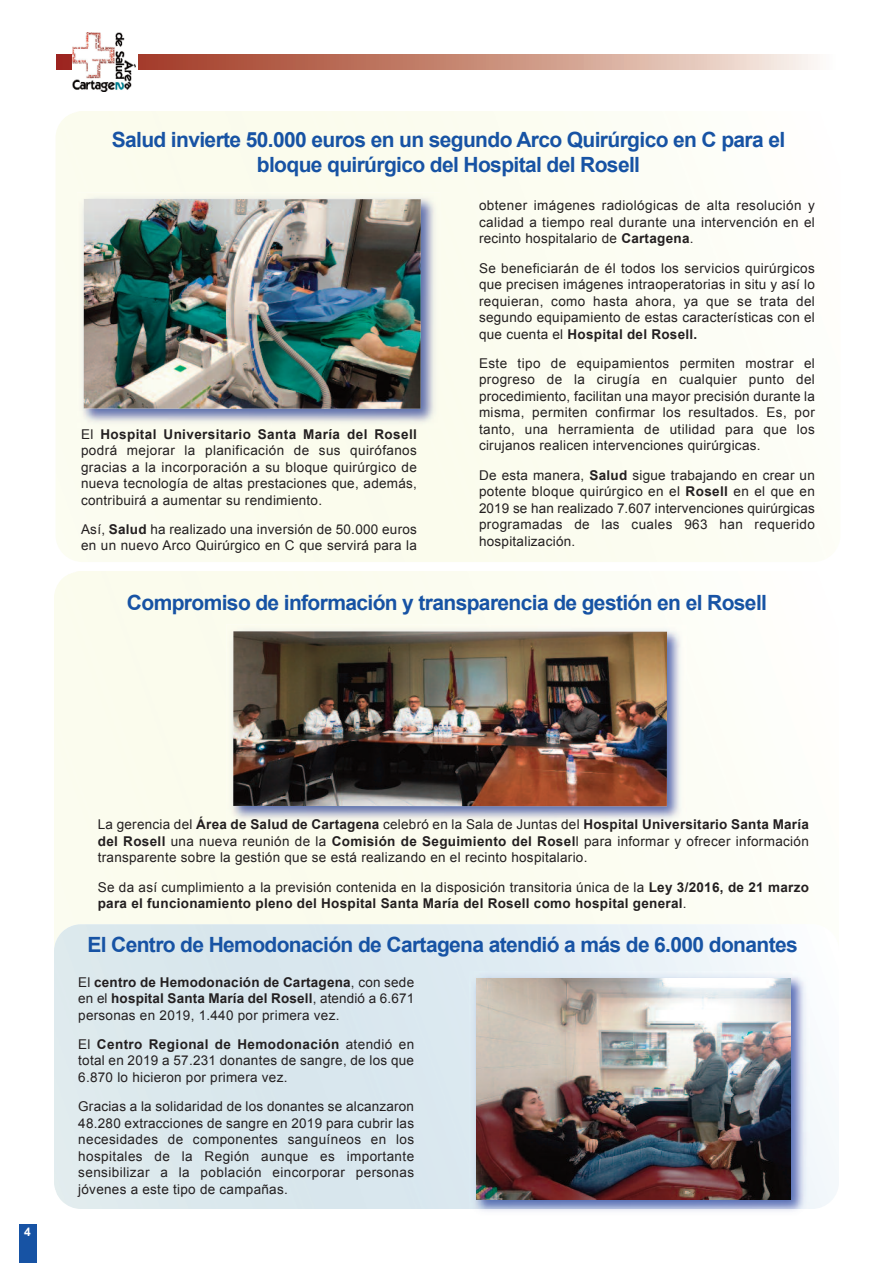
<style>
.page{position:relative;width:893px;height:1263px;background:#fff}
.page>*{position:absolute;margin:0;border:0;box-sizing:border-box;transform-origin:0 0}
.t1{font:700 21px/25.2px "Arial";letter-spacing:-.03em;color:#1753a4;text-align:center}
.t2{font:13.5px/16.5px "Arial";letter-spacing:.02em;color:#231f20;text-align:justify}
.t3{font:700 13.5px/16.5px "Arial";letter-spacing:.02em;color:#231f20}
.t4{font:700 12px "Arial";color:#fff}
.s1{font-weight:700}
.s2{font-weight:400}
</style>
<div class="page">
<img style="left:56px;top:54px;width:762px;height:16px">
<div style="left:19px;top:1225px;width:17px;height:38px;background:#1753a4"></div>
<div style="left:72px;top:32px;width:66px;height:61px;background:#fff"></div>
<img style="left:73px;top:32px;width:63px;height:59px">
<img style="left:77px;top:192px;width:363px;height:236px">
<img style="left:84px;top:199px;width:337px;height:210px">
<img style="left:226px;top:624px;width:461px;height:202px">
<img style="left:233px;top:631px;width:434px;height:175px">
<svg style="left:825px;top:1095px;width:14px;height:2px"></svg>
<img style="left:469px;top:971px;width:341px;height:240px">
<img style="left:469px;top:1209px;width:341px;height:1px">
<img style="left:476px;top:978px;width:314px;height:221px">
<h1 class="t1" style="left:112px;top:127px;width:675px">Salud invierte 50.000 euros en un segundo Arco Quirúrgico en C para el bloque quirúrgico del Hospital del Rosell</h1>
<p class="t2" style="left:81px;top:426px;width:337px">El <span class="s1">Hospital Universitario Santa María del Rosell </span>podrá mejorar la planificación de sus quirófanos gracias a la incorporación a su bloque quirúrgico de nueva tecnología de altas prestaciones que, además, contribuirá a aumentar su rendimiento.</p>
<p class="t2" style="left:81px;top:521px;width:337px">Así, <span class="s1">Salud</span> ha realizado una inversión de 50.000 euros en un nuevo Arco Quirúrgico en C que servirá para la</p>
<p class="t2" style="left:479px;top:197px;width:337px">obtener imágenes radiológicas de alta resolución y calidad a tiempo real durante una intervención en el recinto hospitalario de <span class="s1">Cartagena</span>.</p>
<p class="t2" style="left:479px;top:260px;width:337px">Se beneficiarán de él todos los servicios quirúrgicos que precisen imágenes intraoperatorias in situ y así lo requieran, como hasta ahora, ya que se trata del segundo equipamiento de estas características con el que cuenta el <span class="s1">Hospital del Rosell.</span></p>
<p class="t2" style="left:479px;top:355px;width:337px">Este tipo de equipamientos permiten mostrar el progreso de la cirugía en cualquier punto del procedimiento, facilitan una mayor precisión durante la misma, permiten confirmar los resultados. Es, por tanto, una herramienta de utilidad para que los cirujanos realicen intervenciones quirúrgicas.</p>
<p class="t2" style="left:479px;top:467px;width:337px">De esta manera, <span class="s1">Salud</span> sigue trabajando en crear un potente bloque quirúrgico en el <span class="s1">Rosell</span> en el que en 2019 se han realizado 7.607 intervenciones quirúrgicas programadas de las cuales 963 han requerido hospitalización.</p>
<h1 class="t1" style="left:127px;top:590px;width:642px">Compromiso de información y transparencia de gestión en el Rosell</h1>
<p class="t4" style="left:24px;top:1225px;width:8px">4</p>
<p class="t2" style="left:98px;top:816px;width:713px">La gerencia del <span class="s1">Área de Salud de Cartagena</span> celebró en la Sala de Juntas del <span class="s1">Hospital Universitario Santa María del Rosell</span> una nueva reunión de la <span class="s1">Comisión de Seguimiento del Rosel</span>l para informar y ofrecer información transparente sobre la gestión que se está realizando en el recinto hospitalario.</p>
<p class="t3" style="left:98px;top:879px;width:713px"><span class="s2">Se da así cumplimiento a la previsión contenida en la disposición transitoria única de la</span> Ley 3/2016, de 21 marzo para el funcionamiento pleno del Hospital Santa María del Rosell como hospital general<span class="s2">.</span></p>
<h1 class="t1" style="left:87px;top:932px;width:712px">El Centro de Hemodonación de Cartagena atendió a más de 6.000 donantes</h1>
<p class="t2" style="left:78px;top:974px;width:337px">El <span class="s1">centro de Hemodonación de Cartagena</span>, con sede en el <span class="s1">hospital Santa María del Rosell</span>, atendió a 6.671 personas en 2019, 1.440 por primera vez.</p>
<p class="t2" style="left:78px;top:1036px;width:337px">El <span class="s1">Centro Regional de Hemodonación</span> atendió en total en 2019 a 57.231 donantes de sangre, de los que 6.870 lo hicieron por primera vez.</p>
<p class="t2" style="left:78px;top:1098px;width:337px">Gracias a la solidaridad de los donantes se alcanzaron 48.280 extracciones de sangre en 2019 para cubrir las necesidades de componentes sanguíneos en los hospitales de la Región aunque es importante sensibilizar a la población eincorporar personas jóvenes a este tipo de campañas.</p>
</div>
